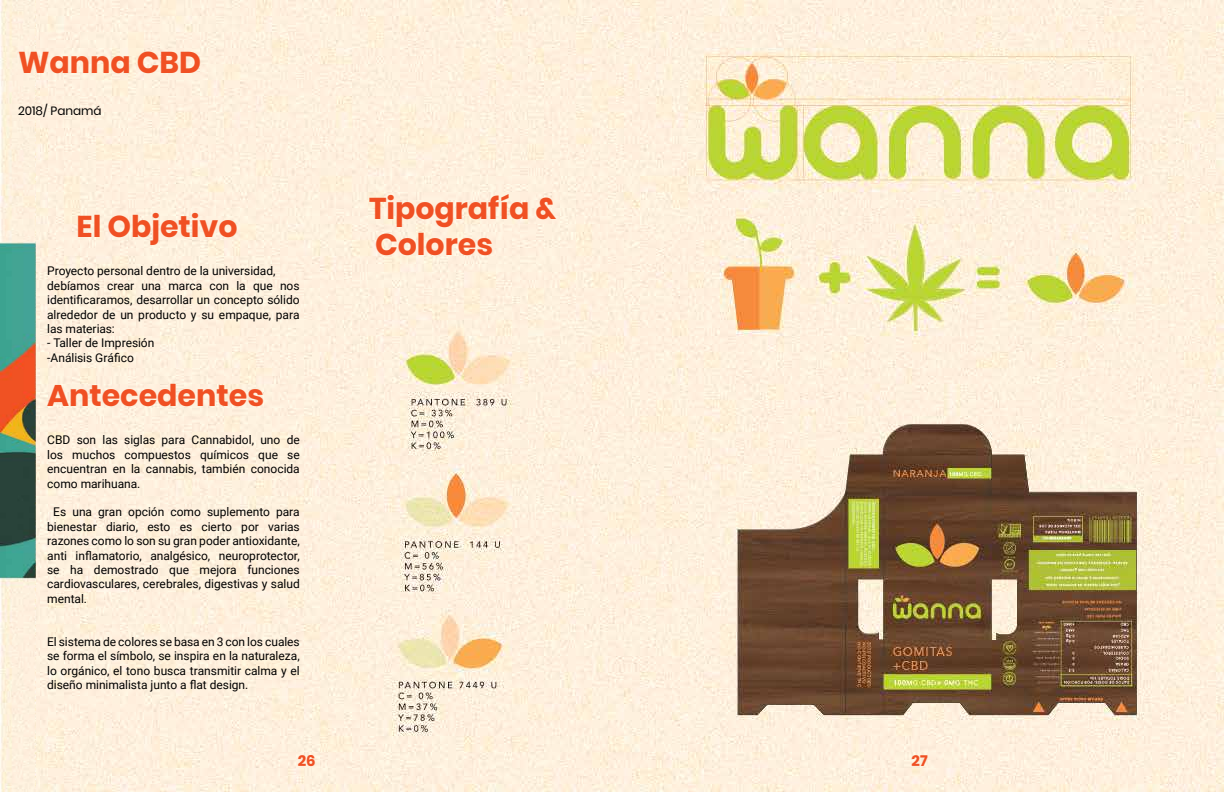
<style>
.page{position:relative;width:1224px;height:792px;background:#fff}
.page>*{position:absolute;margin:0;border:0;box-sizing:border-box;transform-origin:0 0}
.t1{font:700 30px/36px "Poppins";color:#f05023}
.t2{font:700 15px "Poppins";color:#f05023}
.t3{font:12px/14.4px "Roboto";color:#000;text-align:justify}
.t4{font:12px "Poppins";color:#000}
</style>
<div class="page">
<img style="left:36px;top:0;width:1188px;height:792px">
<img style="left:0;top:0;width:36px;height:792px">
<h1 class="t1" style="left:18px;top:45px;width:185px">Wanna CBD</h1>
<p class="t4" style="left:18px;top:104px;width:85px">2018/ Panamá</p>
<h1 class="t1" style="left:77px;top:208px;width:163px">El Objetivo</h1>
<p class="t3" style="left:47px;top:263px;width:254px;text-align:left">Proyecto personal dentro de la universidad, debíamos crear una marca con la que nos identificaramos, desarrollar un concepto sólido alrededor de un producto y su empaque, para las materias:</p>
<p class="t3" style="left:47px;top:335px;width:109px">- Taller de Impresión -Análisis Gráfico</p>
<h1 class="t1" style="left:47px;top:377px;width:218px">Antecedentes</h1>
<p class="t3" style="left:47px;top:432px;width:254px">CBD son las siglas para Cannabidol, uno de los muchos compuestos químicos que se encuentran en la cannabis, también conocida como marihuana.</p>
<p class="t3" style="left:47px;top:504px;width:254px;text-indent:6px">Es una gran opción como suplemento para bienestar diario, esto es cierto por varias razones como lo son su gran poder antioxidante, anti inflamatorio, analgésico, neuroprotector, se ha demostrado que mejora funciones cardiovasculares, cerebrales, digestivas y salud mental.</p>
<p class="t3" style="left:47px;top:634px;width:254px">El sistema de colores se basa en 3 con los cuales se forma el símbolo, se inspira en la naturaleza, lo orgánico, el tono busca transmitir calma y el diseño minimalista junto a flat design.</p>
<h1 class="t1" style="left:369px;top:191px;width:189px">Tipografía &amp;<br>Colores</h1>
<p class="t2" style="left:298px;top:752px;width:19px">26</p>
<p class="t2" style="left:912px;top:752px;width:18px">27</p>
</div>
